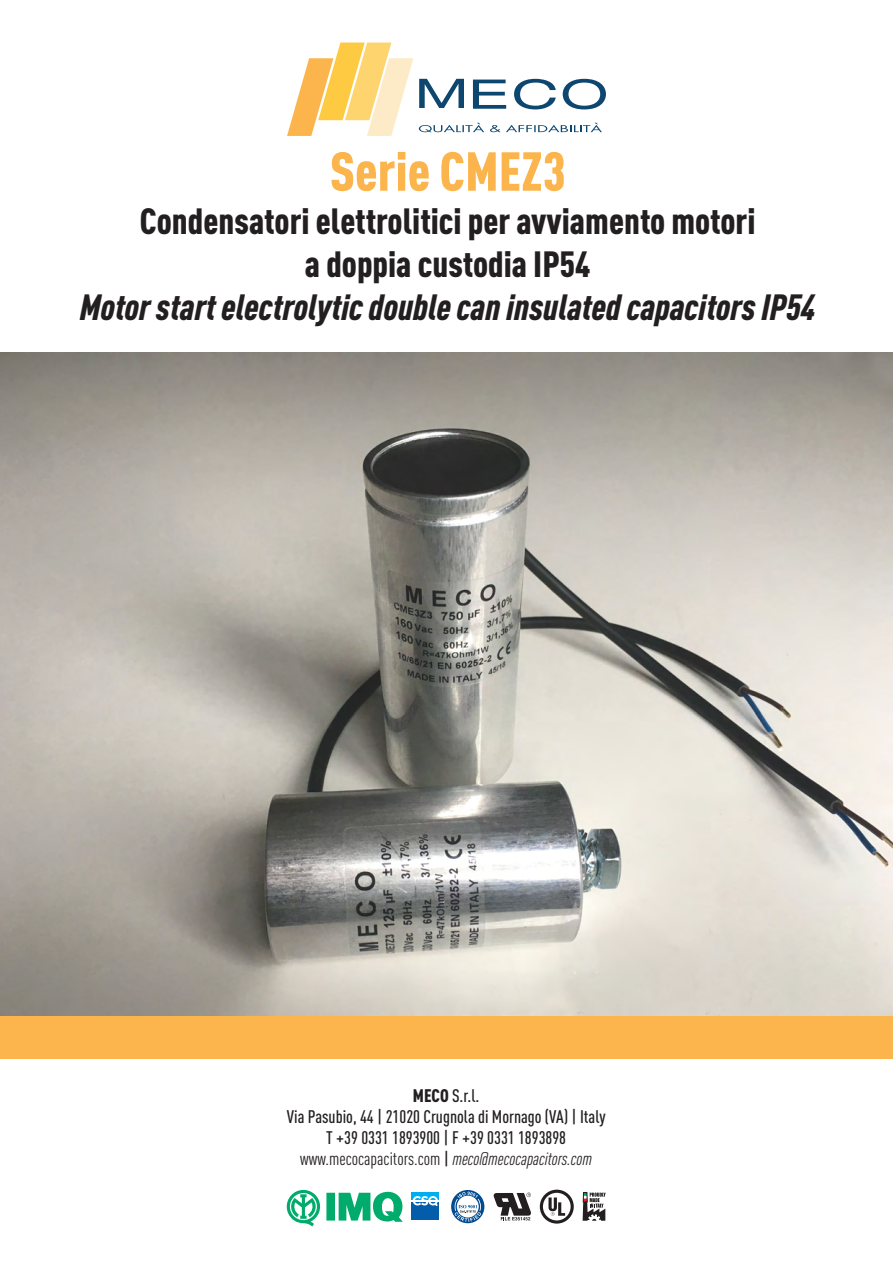
<style>
.page{position:relative;width:893px;height:1263px;background:#fff}
.page>*{position:absolute;margin:0;border:0;box-sizing:border-box;transform-origin:0 0}
.t1{font:900 condensed 54px "DIN Pro";color:#fcb54c}
.t2{font:900 condensed 36px/43.2px "DIN Pro";color:#231f20;text-align:center}
.t3{font:italic 900 condensed 36px "DIN Pro";color:#231f20}
.t4{font:500 condensed 18px/21px "DIN Pro";color:#231f20;text-align:center}
.s1{font-weight:900}
.s2{font-weight:400}
.s3{font-weight:400;font-style:italic}
</style>
<div class="page">
<img style="left:0;top:352px;width:893px;height:664px">
<div style="left:0;top:1016px;width:893px;height:43px;background:#fcb54c"></div>
<svg style="left:287px;top:43px;width:126px;height:93px"></svg>
<svg style="left:419px;top:79px;width:45px;height:29px"></svg>
<svg style="left:473px;top:80px;width:33px;height:29px"></svg>
<svg style="left:514px;top:79px;width:42px;height:30px"></svg>
<svg style="left:563px;top:79px;width:43px;height:30px"></svg>
<svg style="left:419px;top:123px;width:65px;height:9px"></svg>
<svg style="left:490px;top:123px;width:112px;height:9px"></svg>
<svg style="left:540px;top:1190px;width:34px;height:33px"></svg>
<div style="left:543px;top:1193px;width:28px;height:27px;background:#fff;border-radius:50%"></div>
<svg style="left:548px;top:1197px;width:17px;height:19px"></svg>
<svg style="left:493px;top:1192px;width:38px;height:28px"></svg>
<svg style="left:286px;top:1189px;width:117px;height:37px"></svg>
<div style="left:412px;top:1193px;width:27px;height:27px;background:#045dab"></div>
<div style="left:412px;top:1193px;width:27px;height:7px;background:#00aeef"></div>
<svg style="left:412px;top:1196px;width:27px;height:10px"></svg>
<svg style="left:451px;top:1190px;width:33px;height:33px"></svg>
<svg style="left:583px;top:1192px;width:23px;height:29px"></svg>
<div style="left:583px;top:1192px;width:4px;height:10px;border:1px solid #231f20"></div>
<h1 class="t1" style="left:330px;top:129px;width:237px">Serie CMEZ3</h1>
<h2 class="t2" style="left:140px;top:196px;width:617px">Condensatori elettrolitici per avviamento motori a doppia custodia IP54</h2>
<h2 class="t3" style="left:80px;top:280px;width:737px">Motor start electrolytic double can insulated capacitors IP54</h2>
<p class="t4" style="left:287px;top:1083px;width:320px"><span class="s1">MECO</span> S.r.l.<br>Via Pasubio, 44 | 21020 Crugnola di Mornago (VA) | Italy T +39 0331 1893900 | F +39 0331 1893898 <span class="s2">www.mecocapacitors.com</span> | <span class="s3">meco@mecocapacitors.com</span></p>
</div>
